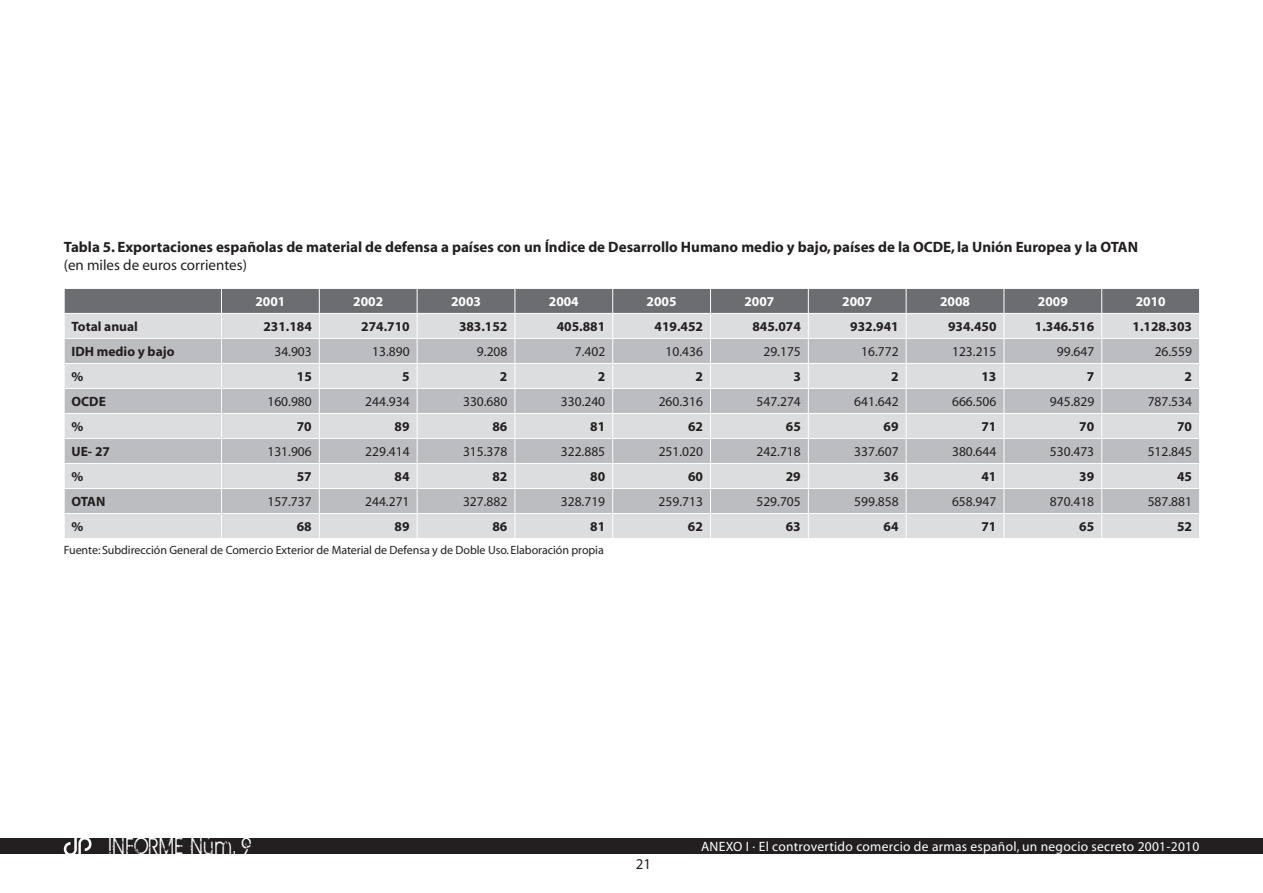
<style>
.page{position:relative;width:1263px;height:893px;background:#fff}
.page>*{position:absolute;margin:0;border:0;box-sizing:border-box;transform-origin:0 0}
.t1{font:25.2px "BIRTHOFAHERO";letter-spacing:.1em;color:#fff;scale:.83 1}
.t2{font:700 15px "Myriad";color:#231f20}
.t3{font:15px "Myriad";color:#231f20}
.t4{font:13.5px "Myriad";color:#231f20}
.t5{font:700 13.5px "Myriad";color:#231f20}
.t6{font:13.5px "Myriad";letter-spacing:.02em;color:#fff}
.t7{font:700 13.5px "Myriad";color:#fff}
.t8{font:12px "Myriad";letter-spacing:-.005em;color:#231f20}
</style>
<div class="page">
<div style="left:0;top:838px;width:1263px;height:16px;background:#231f20"></div>
<svg style="left:63px;top:838px;width:29px;height:16px"></svg>
<svg style="left:64px;top:288px;width:1135px;height:250px;background:#c6c7ca"></svg>
<p class="t2" style="left:64px;top:239px;width:860px">Tabla 5. Exportaciones españolas de material de defensa a países con un Índice de Desarrollo Humano medio y bajo, países de la OCD</p>
<p class="t2" style="left:943px;top:239px;width:168px">E, la Unión Europea y la OTAN</p>
<p class="t3" style="left:64px;top:258px;width:185px">(en miles de euros corrientes)</p>
<p class="t7" style="left:255px;top:294px;width:31px">2001</p>
<p class="t7" style="left:353px;top:294px;width:31px">2002</p>
<p class="t7" style="left:451px;top:294px;width:31px">2003</p>
<p class="t7" style="left:549px;top:294px;width:31px">2004</p>
<p class="t7" style="left:647px;top:294px;width:31px">2005</p>
<p class="t7" style="left:744px;top:294px;width:31px">2007</p>
<p class="t7" style="left:842px;top:294px;width:31px">2007</p>
<p class="t7" style="left:940px;top:294px;width:31px">2008</p>
<p class="t7" style="left:1038px;top:294px;width:31px">2009</p>
<p class="t7" style="left:1136px;top:294px;width:31px">2010</p>
<p class="t5" style="left:72px;top:319px;width:68px">Total anual</p>
<p class="t5" style="left:263px;top:319px;width:50px">231.184</p>
<p class="t5" style="left:361px;top:319px;width:50px">274.710</p>
<p class="t5" style="left:459px;top:319px;width:50px">383.152</p>
<p class="t5" style="left:557px;top:319px;width:50px">405.881</p>
<p class="t5" style="left:655px;top:319px;width:50px">419.452</p>
<p class="t5" style="left:752px;top:319px;width:50px">845.074</p>
<p class="t5" style="left:850px;top:319px;width:50px">932.941</p>
<p class="t5" style="left:948px;top:319px;width:50px">934.450</p>
<p class="t5" style="left:1035px;top:319px;width:61px">1.346.516</p>
<p class="t5" style="left:1132px;top:319px;width:61px">1.128.303</p>
<p class="t5" style="left:72px;top:344px;width:104px">IDH medio y bajo</p>
<p class="t4" style="left:274px;top:345px;width:39px">34.903</p>
<p class="t4" style="left:372px;top:345px;width:39px">13.890</p>
<p class="t4" style="left:477px;top:345px;width:32px">9.208</p>
<p class="t4" style="left:575px;top:345px;width:32px">7.402</p>
<p class="t4" style="left:666px;top:345px;width:39px">10.436</p>
<p class="t4" style="left:763px;top:345px;width:39px">29.175</p>
<p class="t4" style="left:861px;top:345px;width:39px">16.772</p>
<p class="t4" style="left:952px;top:345px;width:46px">123.215</p>
<p class="t4" style="left:1057px;top:345px;width:39px">99.647</p>
<p class="t4" style="left:1155px;top:345px;width:39px">26.559</p>
<p class="t5" style="left:72px;top:369px;width:13px">%</p>
<p class="t5" style="left:297px;top:369px;width:16px">15</p>
<p class="t5" style="left:402px;top:369px;width:9px">5</p>
<p class="t5" style="left:500px;top:369px;width:9px">2</p>
<p class="t5" style="left:598px;top:369px;width:9px">2</p>
<p class="t5" style="left:695px;top:369px;width:9px">2</p>
<p class="t5" style="left:793px;top:369px;width:9px">3</p>
<p class="t5" style="left:891px;top:369px;width:9px">2</p>
<p class="t5" style="left:981px;top:369px;width:16px">13</p>
<p class="t5" style="left:1087px;top:369px;width:9px">7</p>
<p class="t5" style="left:1184px;top:369px;width:9px">2</p>
<p class="t5" style="left:72px;top:394px;width:10px">OCD</p>
<p class="t5" style="left:99px;top:394px;width:9px">E</p>
<p class="t4" style="left:267px;top:395px;width:46px">160.980</p>
<p class="t4" style="left:365px;top:395px;width:46px">244.934</p>
<p class="t4" style="left:463px;top:395px;width:46px">330.680</p>
<p class="t4" style="left:561px;top:395px;width:46px">330.240</p>
<p class="t4" style="left:659px;top:395px;width:46px">260.316</p>
<p class="t4" style="left:756px;top:395px;width:46px">547.274</p>
<p class="t4" style="left:854px;top:395px;width:46px">641.642</p>
<p class="t4" style="left:952px;top:395px;width:46px">666.506</p>
<p class="t4" style="left:1050px;top:395px;width:46px">945.829</p>
<p class="t4" style="left:1148px;top:395px;width:46px">787.534</p>
<p class="t5" style="left:72px;top:419px;width:13px">%</p>
<p class="t5" style="left:297px;top:419px;width:16px">70</p>
<p class="t5" style="left:395px;top:419px;width:16px">89</p>
<p class="t5" style="left:492px;top:419px;width:16px">86</p>
<p class="t5" style="left:590px;top:419px;width:16px">81</p>
<p class="t5" style="left:688px;top:419px;width:16px">62</p>
<p class="t5" style="left:786px;top:419px;width:16px">65</p>
<p class="t5" style="left:884px;top:419px;width:16px">69</p>
<p class="t5" style="left:981px;top:419px;width:16px">71</p>
<p class="t5" style="left:1079px;top:419px;width:16px">70</p>
<p class="t5" style="left:1177px;top:419px;width:16px">70</p>
<p class="t5" style="left:72px;top:444px;width:40px">UE- 27</p>
<p class="t4" style="left:267px;top:445px;width:46px">131.906</p>
<p class="t4" style="left:365px;top:445px;width:46px">229.414</p>
<p class="t4" style="left:463px;top:445px;width:46px">315.378</p>
<p class="t4" style="left:561px;top:445px;width:46px">322.885</p>
<p class="t4" style="left:659px;top:445px;width:46px">251.020</p>
<p class="t4" style="left:756px;top:445px;width:46px">242.718</p>
<p class="t4" style="left:854px;top:445px;width:46px">337.607</p>
<p class="t4" style="left:952px;top:445px;width:46px">380.644</p>
<p class="t4" style="left:1050px;top:445px;width:46px">530.473</p>
<p class="t4" style="left:1148px;top:445px;width:46px">512.845</p>
<p class="t5" style="left:72px;top:469px;width:13px">%</p>
<p class="t5" style="left:297px;top:469px;width:16px">57</p>
<p class="t5" style="left:395px;top:469px;width:16px">84</p>
<p class="t5" style="left:492px;top:469px;width:16px">82</p>
<p class="t5" style="left:590px;top:469px;width:16px">80</p>
<p class="t5" style="left:688px;top:469px;width:16px">60</p>
<p class="t5" style="left:786px;top:469px;width:16px">29</p>
<p class="t5" style="left:884px;top:469px;width:16px">36</p>
<p class="t5" style="left:981px;top:469px;width:16px">41</p>
<p class="t5" style="left:1079px;top:469px;width:16px">39</p>
<p class="t5" style="left:1177px;top:469px;width:16px">45</p>
<p class="t5" style="left:71px;top:494px;width:10px">OTAN</p>
<p class="t4" style="left:267px;top:495px;width:46px">157.737</p>
<p class="t4" style="left:365px;top:495px;width:46px">244.271</p>
<p class="t4" style="left:463px;top:495px;width:46px">327.882</p>
<p class="t4" style="left:561px;top:495px;width:46px">328.719</p>
<p class="t4" style="left:659px;top:495px;width:46px">259.713</p>
<p class="t4" style="left:756px;top:495px;width:46px">529.705</p>
<p class="t4" style="left:854px;top:495px;width:46px">599.858</p>
<p class="t4" style="left:952px;top:495px;width:46px">658.947</p>
<p class="t4" style="left:1050px;top:495px;width:46px">870.418</p>
<p class="t4" style="left:1148px;top:495px;width:46px">587.881</p>
<p class="t5" style="left:71px;top:519px;width:13px">%</p>
<p class="t5" style="left:297px;top:519px;width:16px">68</p>
<p class="t5" style="left:395px;top:519px;width:16px">89</p>
<p class="t5" style="left:492px;top:519px;width:16px">86</p>
<p class="t5" style="left:590px;top:519px;width:16px">81</p>
<p class="t5" style="left:688px;top:519px;width:16px">62</p>
<p class="t5" style="left:786px;top:519px;width:16px">63</p>
<p class="t5" style="left:883px;top:519px;width:16px">64</p>
<p class="t5" style="left:981px;top:519px;width:16px">71</p>
<p class="t5" style="left:1079px;top:519px;width:16px">65</p>
<p class="t5" style="left:1177px;top:519px;width:16px">52</p>
<p class="t8" style="left:64px;top:544px;width:541px">Fuente: Subdirección General de Comercio Exterior de Material de Defensa y de Doble Uso. Elaboración propia</p>
<h1 class="t1" style="left:109px;top:832px;width:173px">INFORME Núm. 9</h1>
<p class="t6" style="left:701px;top:840px;width:500px">AN EXO I · El controvertido comercio de armas español, un negocio secreto 2001-2010</p>
<p class="t3" style="left:636px;top:856px;width:17px">21</p>
</div>
